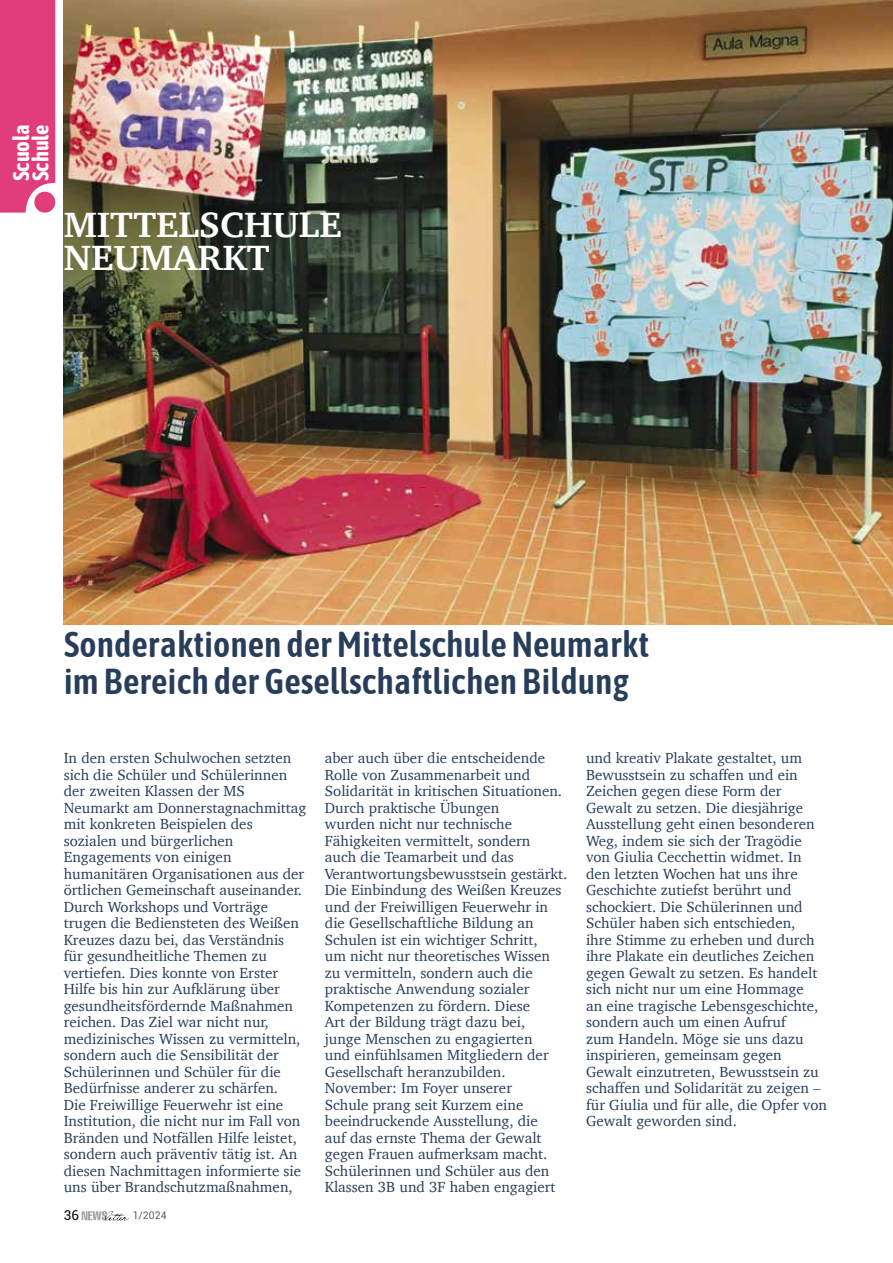
<style>
.page{position:relative;width:893px;height:1263px;background:#fff}
.page>*{position:absolute;margin:0;border:0;box-sizing:border-box;transform-origin:0 0}
.t1{font:600 36px/37.5px "Asap Condensed";color:#283d59}
.t2{font:700 36px/32.4px "Charter";color:#fff;scale:1.04 1}
.t3{font:700 22.5px/19.5px "Asap Condensed";color:#fff}
.t4{font:15px/16.5px "Charter";color:#283d59}
.t5{font:13.5px "Roboto";color:#000}
.t6{font:10.5px "Roboto";color:#636363}
</style>
<div class="page">
<img style="left:64px;top:0;width:829px;height:625px">
<div style="left:0;top:0;width:55px;height:213px;background:#e03d7a"></div>
<div style="left:34px;top:192px;width:21px;height:21px;background:#e03d7a;border-radius:50%"></div>
<svg style="left:82px;top:1211px;width:47px;height:9px"></svg>
<h2 class="t3" style="left:11px;top:181px;width:59px;rotate:-90deg">Scuola<br>Schule</h2>
<h1 class="t2" style="left:64px;top:208px;width:269px">MITTELSCHULE<br>NEUMARKT</h1>
<h1 class="t1" style="left:64px;top:624px;width:587px">Sonderaktionen der Mittelschule Neumarkt im Bereich der Gesellschaftlichen Bildung</h1>
<p class="t4" style="left:64px;top:749px;width:244px">In den ersten Schulwochen setzten sich die Schüler und Schülerinnen der zweiten Klassen der MS Neumarkt am Donnerstagnachmittag mit konkreten Beispielen des sozialen und bürgerlichen Engagements von einigen humanitären Organisationen aus der örtlichen Gemeinschaft auseinander.<br>Durch Workshops und Vorträge trugen die Bediensteten des Weißen Kreuzes dazu bei, das Verständnis für gesundheitliche Themen zu vertiefen. Dies konnte von Erster Hilfe bis hin zur Aufklärung über gesundheitsfördernde Maßnahmen reichen. Das Ziel war nicht nur, medizinisches Wissen zu vermitteln, sondern auch die Sensibilität der Schülerinnen und Schüler für die Bedürfnisse anderer zu schärfen.<br>Die Freiwillige Feuerwehr ist eine Institution, die nicht nur im Fall von Bränden und Notfällen Hilfe leistet, sondern auch präventiv tätig ist. An diesen Nachmittagen informierte sie uns über Brandschutzmaßnahmen,</p>
<p class="t4" style="left:325px;top:749px;width:244px">aber auch über die entscheidende<br>Rolle von Zusammenarbeit und<br>Solidarität in kritischen Situationen.<br>Durch praktische Übungen<br>wurden nicht nur technische<br>Fähigkeiten vermittelt, sondern<br>auch die Teamarbeit und das<br>Verantwortungsbewusstsein gestärkt.<br>Die Einbindung des Weißen Kreuzes und der Freiwilligen Feuerwehr in die Gesellschaftliche Bildung an<br>Schulen ist ein wichtiger Schritt,<br>um nicht nur theoretisches Wissen zu vermitteln, sondern auch die praktische Anwendung sozialer<br>Kompetenzen zu fördern. Diese<br>Art der Bildung trägt dazu bei,<br>junge Menschen zu engagierten<br>und einfühlsamen Mitgliedern der<br>Gesellschaft heranzubilden.<br>November: Im Foyer unserer<br>Schule prang seit Kurzem eine beeindruckende Ausstellung, die<br>auf das ernste Thema der Gewalt gegen Frauen aufmerksam macht.<br>Schülerinnen und Schüler aus den<br>Klassen 3B und 3F haben engagiert</p>
<p class="t4" style="left:586px;top:749px;width:242px">und kreativ Plakate gestaltet, um<br>Bewusstsein zu schaffen und ein<br>Zeichen gegen diese Form der<br>Gewalt zu setzen. Die diesjährige<br>Ausstellung geht einen besonderen<br>Weg, indem sie sich der Tragödie von Giulia Cecchettin widmet. In den letzten Wochen hat uns ihre<br>Geschichte zutiefst berührt und schockiert. Die Schülerinnen und<br>Schüler haben sich entschieden,<br>ihre Stimme zu erheben und durch ihre Plakate ein deutliches Zeichen gegen Gewalt zu setzen. Es handelt sich nicht nur um eine Hommage<br>an eine tragische Lebensgeschichte, sondern auch um einen Aufruf<br>zum Handeln. Möge sie uns dazu inspirieren, gemeinsam gegen<br>Gewalt einzutreten, Bewusstsein zu schaffen und Solidarität zu zeigen – für Giulia und für alle, die Opfer von<br>Gewalt geworden sind.</p>
<p class="t5" style="left:64px;top:1206px;width:17px">36</p>
<p class="t6" style="left:133px;top:1208px;width:35px">1/2024</p>
</div>
